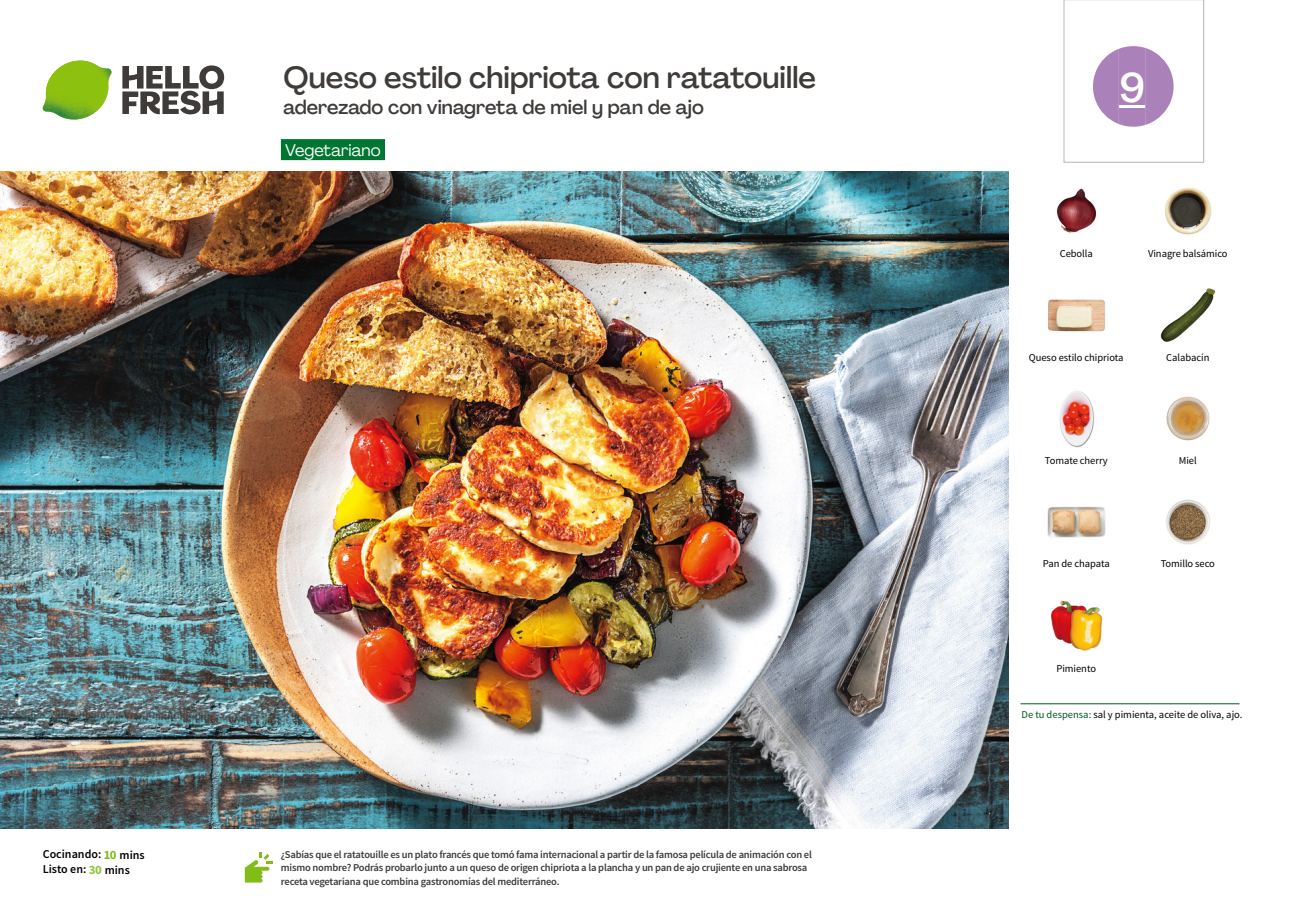
<style>
.page{position:relative;width:1289px;height:919px;background:#fff}
.page>*{position:absolute;margin:0;border:0;box-sizing:border-box;transform-origin:0 0}
.t1{font:500 40.5px "Agrandir";color:#fff}
.t2{font:500 30px "Agrandir";color:#3e3b39}
.t3{font:500 19.5px "Agrandir";color:#3e3b39}
.t4{font:16.5px "Agrandir";color:#fff}
.t5{font:600 12px/15px "Source Sans Pro";color:#000}
.t6{font:600 10.5px/13.5px "Source Sans Pro";letter-spacing:-.02em;color:#3e3b39}
.t7{font:10.5px "Source Sans Pro";letter-spacing:-.005em;color:#000}
.s1{font-weight:700;font-size:12.75px;color:#81bc19}
.s2{font-weight:700;font-size:12.75px;color:#93c53b}
.s3{color:#005923}
</style>
<div class="page">
<svg style="left:122px;top:65px;width:102px;height:49px"></svg>
<svg style="left:44px;top:60px;width:68px;height:60px"></svg>
<img style="left:80px;top:61px;width:28px;height:49px">
<img style="left:43px;top:61px;width:37px;height:50px">
<div style="left:281px;top:139px;width:104px;height:21px;background:#007531"></div>
<img style="left:0;top:172px;width:1008px;height:656px">
<hr style="left:1020px;top:703px;width:219px;height:1px;background:#005923">
<svg style="left:245px;top:852px;width:28px;height:30px"></svg>
<img style="left:1057px;top:188px;width:40px;height:45px">
<img style="left:1164px;top:187px;width:48px;height:48px">
<img style="left:1160px;top:288px;width:56px;height:54px">
<img style="left:1048px;top:299px;width:56px;height:33px">
<img style="left:1166px;top:396px;width:44px;height:45px">
<img style="left:1059px;top:391px;width:35px;height:56px">
<img style="left:1166px;top:499px;width:44px;height:46px">
<img style="left:1047px;top:506px;width:57px;height:32px">
<img style="left:1051px;top:600px;width:52px;height:51px">
<svg style="left:1063px;top:0;width:141px;height:163px"></svg>
<h2 class="t2" style="left:283px;top:59px;width:534px">Queso estilo chipriota con ratatouille</h2>
<h3 class="t3" style="left:283px;top:95px;width:422px">aderezado con vinagreta de miel y pan de ajo</h3>
<h3 class="t4" style="left:285px;top:140px;width:97px">Vegetariano</h3>
<p class="t5" style="left:43px;top:847px;width:103px">Cocinando: <span class="s1">10</span> mins<br>Listo en: <span class="s2">30</span> mins</p>
<p class="t6" style="left:281px;top:847px;width:532px">¿Sabías que el ratatouille es un plato francés que tomó fama internacional a partir de la famosa película de animación con el mismo nombre? Podrás probarlo junto a un queso de origen chipriota a la plancha y un pan de ajo crujiente en una sabrosa receta vegetariana que combina gastronomías del mediterráneo.</p>
<h1 class="t1" style="left:1118px;top:63px;width:28px">9</h1>
<p class="t7" style="left:1059px;top:247px;width:35px">Cebolla</p>
<p class="t7" style="left:1148px;top:247px;width:81px">Vinagre balsámico</p>
<p class="t7" style="left:1028px;top:351px;width:96px">Queso estilo chipriota</p>
<p class="t7" style="left:1166px;top:351px;width:45px">Calabacín</p>
<p class="t7" style="left:1044px;top:453px;width:64px">Tomate cherry</p>
<p class="t7" style="left:1178px;top:453px;width:19px">Miel</p>
<p class="t7" style="left:1042px;top:557px;width:68px">Pan de chapata</p>
<p class="t7" style="left:1160px;top:557px;width:56px">Tomillo seco</p>
<p class="t7" style="left:1056px;top:661px;width:41px">Pimiento</p>
<p class="t7" style="left:1021px;top:707px;width:222px"><span class="s3">De tu despensa:</span> sal y pimienta, aceite de oliva, ajo.</p>
</div>
